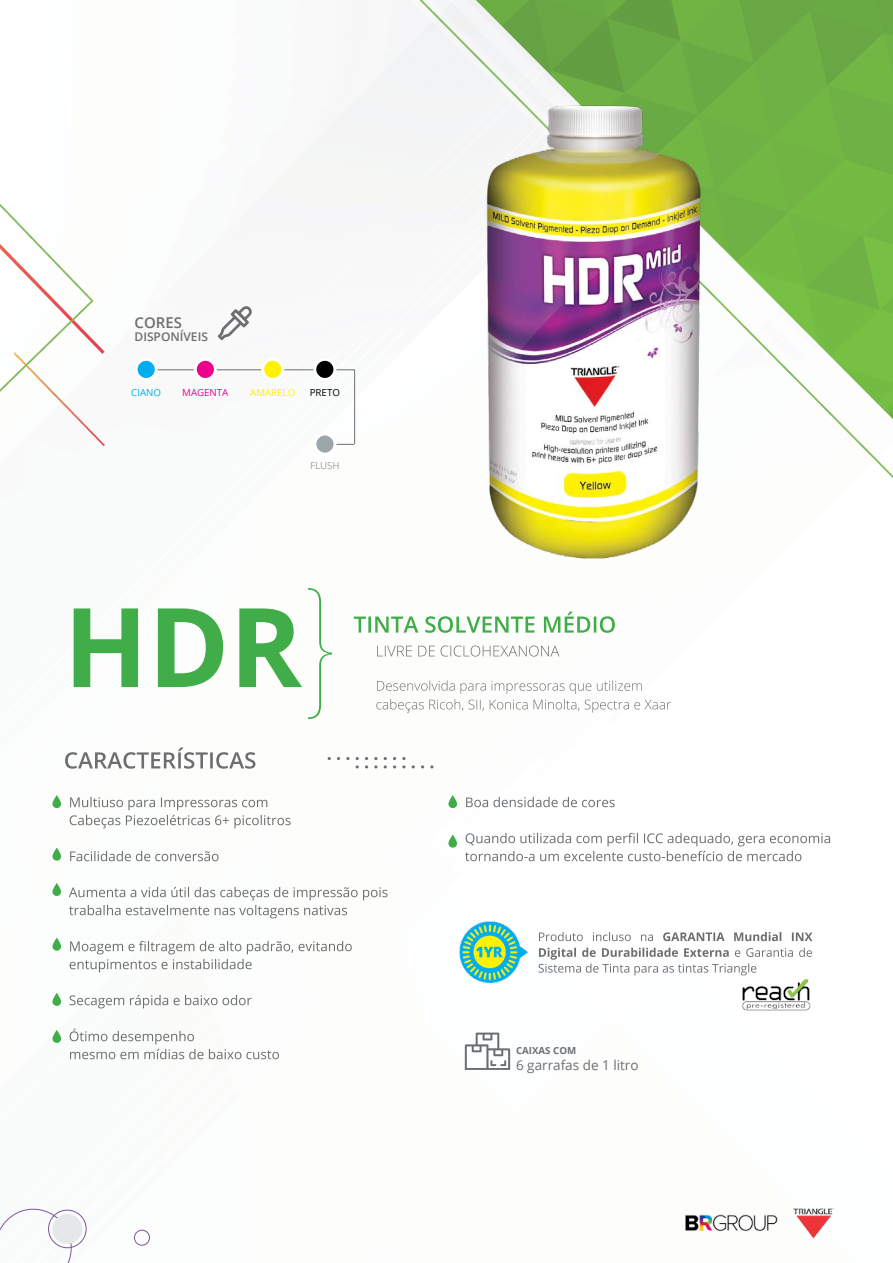
<style>
.page{position:relative;width:893px;height:1263px;background:#fff}
.page>*{position:absolute;margin:0;border:0;box-sizing:border-box;transform-origin:0 0}
.t1{font:600 15px "Open Sans";color:#6d6e71}
.t2{font:13.5px "Open Sans";color:#6d6e71}
.t3{font:600 12px "Open Sans";color:#6d6e71}
.t4{font:700 9.75px "Open Sans";color:#6d6e71}
.t5{font:9.75px "Open Sans";color:#ec008c}
.t6{font:9.75px "Open Sans";color:#fff200}
.t7{font:9.75px "Open Sans";color:#000}
.t8{font:9.75px "Open Sans";color:#9da6ab}
.t9{font:9.75px "Open Sans";color:#00aeef}
</style>
<div class="page">
<img style="left:0;top:0;width:893px;height:1255px">
<svg style="left:0;top:1209px;width:71px;height:54px"></svg>
<div style="left:52px;top:1214px;width:30px;height:30px;background:#e6e7e8;border-radius:50%"></div>
<div style="left:48px;top:1210px;width:38px;height:38px;border:1px solid #7c55a3;border-radius:50%"></div>
<div style="left:134px;top:1230px;width:16px;height:15px;border:1px solid #7c55a3;border-radius:50%"></div>
<img style="left:684px;top:1208px;width:94px;height:29px">
<img style="left:786px;top:1207px;width:53px;height:32px">
<svg style="left:218px;top:306px;width:34px;height:34px"></svg>
<hr style="left:143px;top:369px;width:211px;height:1px;background:#6d6e71">
<div style="left:313px;top:358px;width:23px;height:23px;border:3px solid #fff;border-radius:50%"></div>
<div style="left:195px;top:359px;width:20px;height:20px;background:#ec008c;border-radius:50%"></div>
<div style="left:194px;top:358px;width:23px;height:23px;border:3px solid #fff;border-radius:50%"></div>
<div style="left:313px;top:432px;width:24px;height:24px;border:3px solid #fff;border-radius:50%"></div>
<div style="left:136px;top:359px;width:20px;height:20px;background:#00aeef;border-radius:50%"></div>
<div style="left:135px;top:358px;width:23px;height:23px;border:3px solid #fff;border-radius:50%"></div>
<div style="left:263px;top:359px;width:20px;height:20px;background:#fff200;border-radius:50%"></div>
<div style="left:261px;top:358px;width:23px;height:23px;border:3px solid #fff;border-radius:50%"></div>
<svg style="left:52px;top:795px;width:9px;height:13px"></svg>
<svg style="left:448px;top:795px;width:9px;height:13px"></svg>
<svg style="left:448px;top:834px;width:9px;height:14px"></svg>
<svg style="left:52px;top:847px;width:9px;height:14px"></svg>
<svg style="left:52px;top:883px;width:9px;height:13px"></svg>
<svg style="left:52px;top:937px;width:9px;height:14px"></svg>
<svg style="left:52px;top:993px;width:9px;height:13px"></svg>
<svg style="left:52px;top:1030px;width:9px;height:13px"></svg>
<svg style="left:465px;top:1032px;width:45px;height:38px"></svg>
<svg style="left:74px;top:608px;width:228px;height:79px"></svg>
<svg style="left:376px;top:680px;width:295px;height:33px"></svg>
<svg style="left:65px;top:747px;width:190px;height:22px"></svg>
<svg style="left:377px;top:645px;width:182px;height:11px"></svg>
<svg style="left:354px;top:615px;width:261px;height:18px"></svg>
<svg style="left:70px;top:1028px;width:209px;height:31px"></svg>
<svg style="left:70px;top:995px;width:182px;height:13px"></svg>
<svg style="left:70px;top:941px;width:282px;height:31px"></svg>
<svg style="left:69px;top:887px;width:319px;height:31px"></svg>
<svg style="left:70px;top:851px;width:149px;height:10px"></svg>
<svg style="left:70px;top:797px;width:221px;height:31px"></svg>
<svg style="left:465px;top:833px;width:365px;height:28px"></svg>
<svg style="left:466px;top:797px;width:149px;height:10px"></svg>
<svg style="left:308px;top:588px;width:24px;height:131px"></svg>
<svg style="left:356px;top:757px;width:3px;height:11px"></svg>
<svg style="left:365px;top:757px;width:3px;height:11px"></svg>
<svg style="left:374px;top:757px;width:3px;height:11px"></svg>
<svg style="left:384px;top:757px;width:3px;height:11px"></svg>
<svg style="left:393px;top:757px;width:3px;height:11px"></svg>
<svg style="left:402px;top:757px;width:3px;height:11px"></svg>
<img style="left:314px;top:32px;width:569px;height:583px">
<img style="left:457px;top:916px;width:73px;height:72px">
<svg style="left:538px;top:948px;width:274px;height:27px"></svg>
<svg style="left:539px;top:932px;width:273px;height:9px"></svg>
<img style="left:740px;top:960px;width:72px;height:72px">
<p class="t1" style="left:135px;top:312px;width:49px">CORES</p>
<p class="t3" style="left:135px;top:328px;width:75px">DISPONÍVEIS</p>
<p class="t9" style="left:131px;top:386px;width:31px">CIANO</p>
<p class="t5" style="left:182px;top:386px;width:48px">MAGENTA</p>
<p class="t6" style="left:250px;top:386px;width:47px">AMARELO</p>
<p class="t7" style="left:310px;top:386px;width:32px">PRETO</p>
<p class="t8" style="left:310px;top:459px;width:31px">FLUSH</p>
<p class="t4" style="left:516px;top:1044px;width:62px">CAIXAS COM</p>
<p class="t2" style="left:516px;top:1056px;width:124px">6 garrafas de 1 litro</p>
</div>
